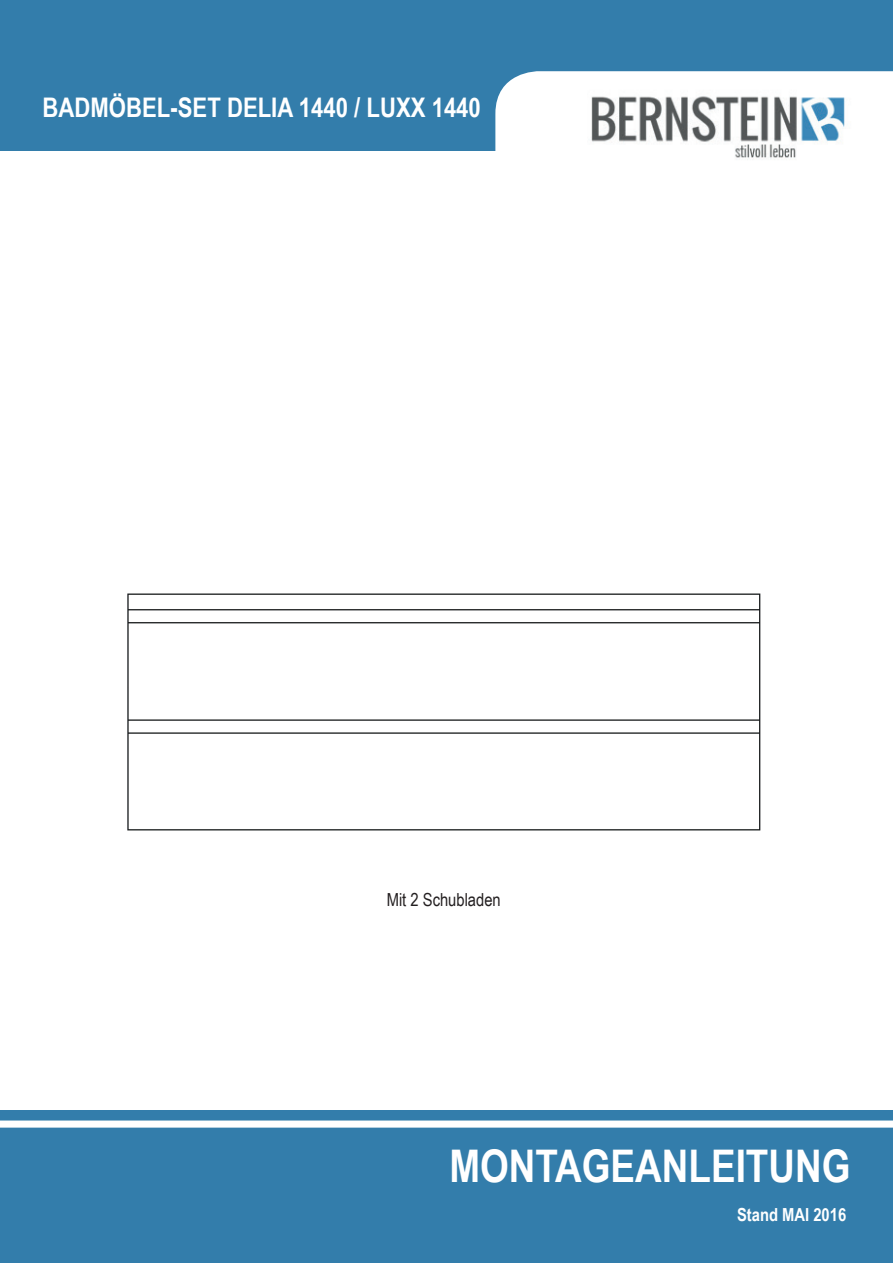
<style>
.page{position:relative;width:893px;height:1263px;background:#fff}
.page>*{position:absolute;margin:0;border:0;box-sizing:border-box;transform-origin:0 0}
.t1{font:700 45px "Arial Narrow";color:#fff}
.t2{font:700 27px "Arial Narrow";color:#fff}
.t3{font:18px "Arial Narrow";color:#231f20}
.t4{font:700 18px "Arial Narrow";color:#fff}
</style>
<div class="page">
<div style="left:0;top:0;width:893px;height:151px;background:#337dab"></div>
<div style="left:495px;top:71px;width:398px;height:80px;background:#fff"></div>
<div style="left:0;top:1110px;width:893px;height:153px;background:#337dab"></div>
<svg style="left:0;top:1120px;width:893px;height:7px;background:#eff5f8"></svg>
<img style="left:588px;top:75px;width:263px;height:85px">
<img style="left:127px;top:593px;width:634px;height:238px">
<p class="t2" style="left:43px;top:88px;width:440px">BADMÖBEL-SET DELIA 1440 / LUXX 1440</p>
<p class="t3" style="left:387px;top:886px;width:116px">Mit 2 Schubladen</p>
<h1 class="t1" style="left:449px;top:1132px;width:403px">MONTAGEANLEITUNG</h1>
<p class="t4" style="left:737px;top:1201px;width:111px">Stand MAI 2016</p>
</div>
